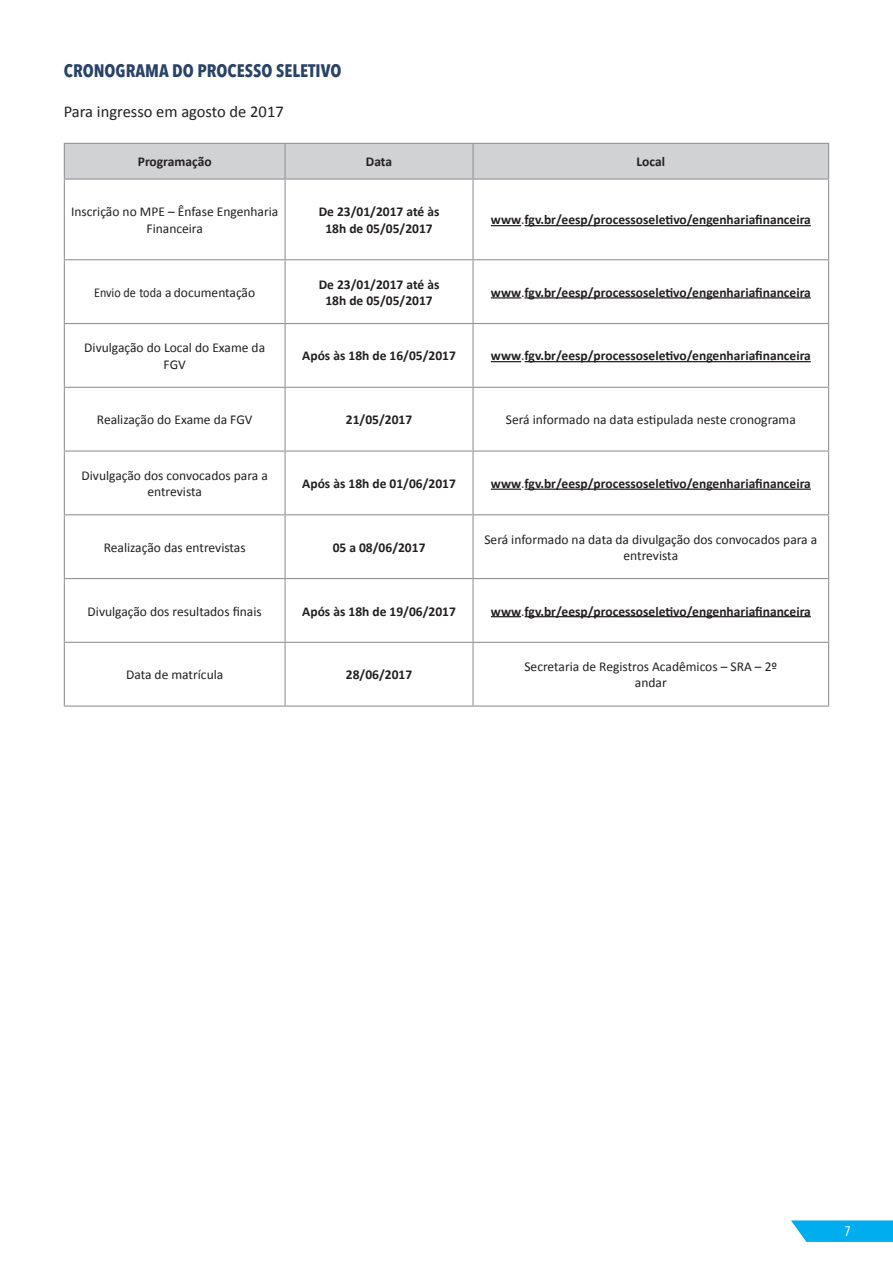
<style>
.page{position:relative;width:893px;height:1263px;background:#fff}
.page>*{position:absolute;margin:0;border:0;box-sizing:border-box;transform-origin:0 0}
.TITULO_blue{font:700 condensed 18px "Avenir Next LT Pro";color:#294267}
.TEXTO{font:16.5px "Calibri";color:#231f20}
.t1{font:condensed 15px "Myriad Pro";color:#fff}
.tabela{font:700 13.5px/16.2px "Calibri";color:#231f20;text-align:center}
.tabela-2{font:13.5px/16.2px "Calibri";color:#231f20;text-align:center}
.tabela-3{font:13.5px "Calibri";color:#231f20;scale:.9 1}
.s1{font-weight:400}
</style>
<div class="page">
<svg style="left:791px;top:1220px;width:102px;height:22px;background:#18b5f0"></svg>
<div style="left:65px;top:144px;width:763px;height:34px;background:#d1d2d4"></div>
<hr style="left:64px;top:143px;width:221px;height:1px;background:#939598">
<hr style="left:64px;top:144px;width:1px;height:34px;background:#939598">
<hr style="left:285px;top:143px;width:188px;height:1px;background:#939598">
<hr style="left:285px;top:144px;width:1px;height:34px;background:#939598">
<hr style="left:473px;top:143px;width:356px;height:1px;background:#939598">
<hr style="left:472px;top:144px;width:2px;height:34px;background:#939598">
<hr style="left:828px;top:144px;width:1px;height:34px;background:#939598">
<hr style="left:64px;top:178px;width:221px;height:2px;background:#939598">
<hr style="left:64px;top:180px;width:1px;height:79px;background:#939598">
<hr style="left:285px;top:178px;width:188px;height:2px;background:#939598">
<hr style="left:285px;top:180px;width:1px;height:79px;background:#939598">
<hr style="left:473px;top:178px;width:356px;height:2px;background:#939598">
<hr style="left:472px;top:180px;width:2px;height:79px;background:#939598">
<hr style="left:828px;top:180px;width:1px;height:79px;background:#939598">
<hr style="left:64px;top:259px;width:221px;height:1px;background:#939598">
<hr style="left:64px;top:260px;width:1px;height:63px;background:#939598">
<hr style="left:285px;top:259px;width:188px;height:1px;background:#939598">
<hr style="left:285px;top:260px;width:1px;height:63px;background:#939598">
<hr style="left:473px;top:259px;width:356px;height:1px;background:#939598">
<hr style="left:472px;top:260px;width:2px;height:63px;background:#939598">
<hr style="left:828px;top:260px;width:1px;height:63px;background:#939598">
<hr style="left:64px;top:323px;width:221px;height:1px;background:#939598">
<hr style="left:64px;top:324px;width:1px;height:63px;background:#939598">
<hr style="left:285px;top:323px;width:188px;height:1px;background:#939598">
<hr style="left:285px;top:324px;width:1px;height:63px;background:#939598">
<hr style="left:473px;top:323px;width:356px;height:1px;background:#939598">
<hr style="left:472px;top:324px;width:2px;height:63px;background:#939598">
<hr style="left:828px;top:324px;width:1px;height:63px;background:#939598">
<hr style="left:64px;top:387px;width:221px;height:1px;background:#939598">
<hr style="left:64px;top:388px;width:1px;height:62px;background:#939598">
<hr style="left:285px;top:387px;width:188px;height:1px;background:#939598">
<hr style="left:285px;top:388px;width:1px;height:62px;background:#939598">
<hr style="left:473px;top:387px;width:356px;height:1px;background:#939598">
<hr style="left:472px;top:388px;width:2px;height:62px;background:#939598">
<hr style="left:828px;top:388px;width:1px;height:62px;background:#939598">
<hr style="left:64px;top:450px;width:221px;height:2px;background:#939598">
<hr style="left:64px;top:452px;width:1px;height:62px;background:#939598">
<hr style="left:285px;top:450px;width:188px;height:2px;background:#939598">
<hr style="left:285px;top:452px;width:1px;height:62px;background:#939598">
<hr style="left:473px;top:450px;width:356px;height:2px;background:#939598">
<hr style="left:472px;top:452px;width:2px;height:62px;background:#939598">
<hr style="left:828px;top:452px;width:1px;height:62px;background:#939598">
<hr style="left:64px;top:514px;width:221px;height:1px;background:#939598">
<hr style="left:64px;top:515px;width:1px;height:63px;background:#939598">
<hr style="left:285px;top:514px;width:188px;height:1px;background:#939598">
<hr style="left:285px;top:515px;width:1px;height:63px;background:#939598">
<hr style="left:473px;top:514px;width:356px;height:1px;background:#939598">
<hr style="left:472px;top:515px;width:2px;height:63px;background:#939598">
<hr style="left:828px;top:515px;width:1px;height:63px;background:#939598">
<hr style="left:64px;top:578px;width:221px;height:1px;background:#939598">
<hr style="left:64px;top:579px;width:1px;height:63px;background:#939598">
<hr style="left:285px;top:578px;width:188px;height:1px;background:#939598">
<hr style="left:285px;top:579px;width:1px;height:63px;background:#939598">
<hr style="left:473px;top:578px;width:356px;height:1px;background:#939598">
<hr style="left:472px;top:579px;width:2px;height:63px;background:#939598">
<hr style="left:828px;top:579px;width:1px;height:63px;background:#939598">
<hr style="left:64px;top:642px;width:221px;height:1px;background:#939598">
<hr style="left:64px;top:643px;width:1px;height:62px;background:#939598">
<hr style="left:285px;top:642px;width:188px;height:1px;background:#939598">
<hr style="left:285px;top:643px;width:1px;height:62px;background:#939598">
<hr style="left:473px;top:642px;width:356px;height:1px;background:#939598">
<hr style="left:472px;top:643px;width:2px;height:62px;background:#939598">
<hr style="left:828px;top:643px;width:1px;height:62px;background:#939598">
<hr style="left:64px;top:705px;width:221px;height:2px;background:#939598">
<hr style="left:285px;top:705px;width:188px;height:2px;background:#939598">
<hr style="left:473px;top:705px;width:356px;height:2px;background:#939598">
<hr style="left:491px;top:225px;width:30px;height:1px;background:#231f20">
<hr style="left:525px;top:225px;width:286px;height:1px;background:#231f20">
<hr style="left:491px;top:297px;width:30px;height:1px;background:#231f20">
<hr style="left:525px;top:297px;width:286px;height:1px;background:#231f20">
<hr style="left:491px;top:361px;width:30px;height:1px;background:#231f20">
<hr style="left:525px;top:361px;width:286px;height:1px;background:#231f20">
<hr style="left:491px;top:489px;width:30px;height:1px;background:#231f20">
<hr style="left:525px;top:489px;width:286px;height:1px;background:#231f20">
<hr style="left:491px;top:616px;width:30px;height:1px;background:#231f20">
<hr style="left:525px;top:616px;width:286px;height:1px;background:#231f20">
<p class="TITULO_blue" style="left:64px;top:60px;width:279px">CRONOGRAMA DO PROCESSO SELETIVO</p>
<p class="TEXTO" style="left:64px;top:101px;width:221px">Para ingresso em agosto de 2017</p>
<p class="tabela" style="left:138px;top:153px;width:75px">Programação</p>
<p class="tabela" style="left:366px;top:153px;width:28px">Data</p>
<p class="tabela" style="left:637px;top:153px;width:30px">Local</p>
<p class="tabela-2" style="left:71px;top:203px;width:209px">Inscrição no MPE – Ênfase Engenharia<br>Financeira</p>
<p class="tabela" style="left:319px;top:203px;width:122px">De 23/01/2017 até às<br>18h de 05/05/2017</p>
<p class="tabela" style="left:491px;top:211px;width:321px">www<span class="s1">.</span>fgv.br/eesp/processoseletivo/engenhariafinanceira</p>
<p class="tabela-3" style="left:94px;top:284px;width:180px">Envio de toda a documentação</p>
<p class="tabela" style="left:319px;top:275px;width:122px">De 23/01/2017 até às<br>18h de 05/05/2017</p>
<p class="tabela" style="left:491px;top:283px;width:321px">www<span class="s1">.</span>fgv.br/eesp/processoseletivo/engenhariafinanceira</p>
<p class="tabela-2" style="left:84px;top:339px;width:182px">Divulgação do Local do Exame da</p>
<p class="tabela-2" style="left:164px;top:355px;width:24px">FGV</p>
<p class="tabela" style="left:302px;top:347px;width:155px">Após às 18h de 16/05/2017</p>
<p class="tabela" style="left:491px;top:347px;width:321px">www<span class="s1">.</span>fgv.br/eesp/processoseletivo/engenhariafinanceira</p>
<p class="tabela-2" style="left:97px;top:411px;width:157px">Realização do Exame da FGV</p>
<p class="tabela" style="left:346px;top:411px;width:68px">21/05/2017</p>
<p class="tabela-2" style="left:506px;top:411px;width:291px">Será informado na data estipulada neste cronograma</p>
<p class="tabela-2" style="left:82px;top:467px;width:188px">Divulgação dos convocados para a entrevista</p>
<p class="tabela" style="left:302px;top:475px;width:155px">Após às 18h de 01/06/2017</p>
<p class="tabela" style="left:491px;top:475px;width:321px">www<span class="s1">.</span>fgv.br/eesp/processoseletivo/engenhariafinanceira</p>
<p class="tabela-2" style="left:104px;top:538px;width:143px">Realização das entrevistas</p>
<p class="tabela" style="left:333px;top:538px;width:94px">05 a 08/06/2017</p>
<p class="tabela-2" style="left:484px;top:530px;width:334px">Será informado na data da divulgação dos convocados para a entrevista</p>
<p class="tabela-2" style="left:88px;top:602px;width:176px">Divulgação dos resultados finais</p>
<p class="tabela" style="left:302px;top:602px;width:155px">Após às 18h de 19/06/2017</p>
<p class="tabela" style="left:491px;top:602px;width:321px">www<span class="s1">.</span>fgv.br/eesp/processoseletivo/engenhariafinanceira</p>
<p class="tabela-2" style="left:126px;top:666px;width:99px">Data de matrícula</p>
<p class="tabela" style="left:346px;top:666px;width:68px">28/06/2017</p>
<p class="tabela-2" style="left:524px;top:658px;width:254px">Secretaria de Registros Acadêmicos – SRA – 2º</p>
<p class="tabela-2" style="left:635px;top:674px;width:33px">andar</p>
<p class="t1" style="left:845px;top:1222px;width:7px">7</p>
</div>
